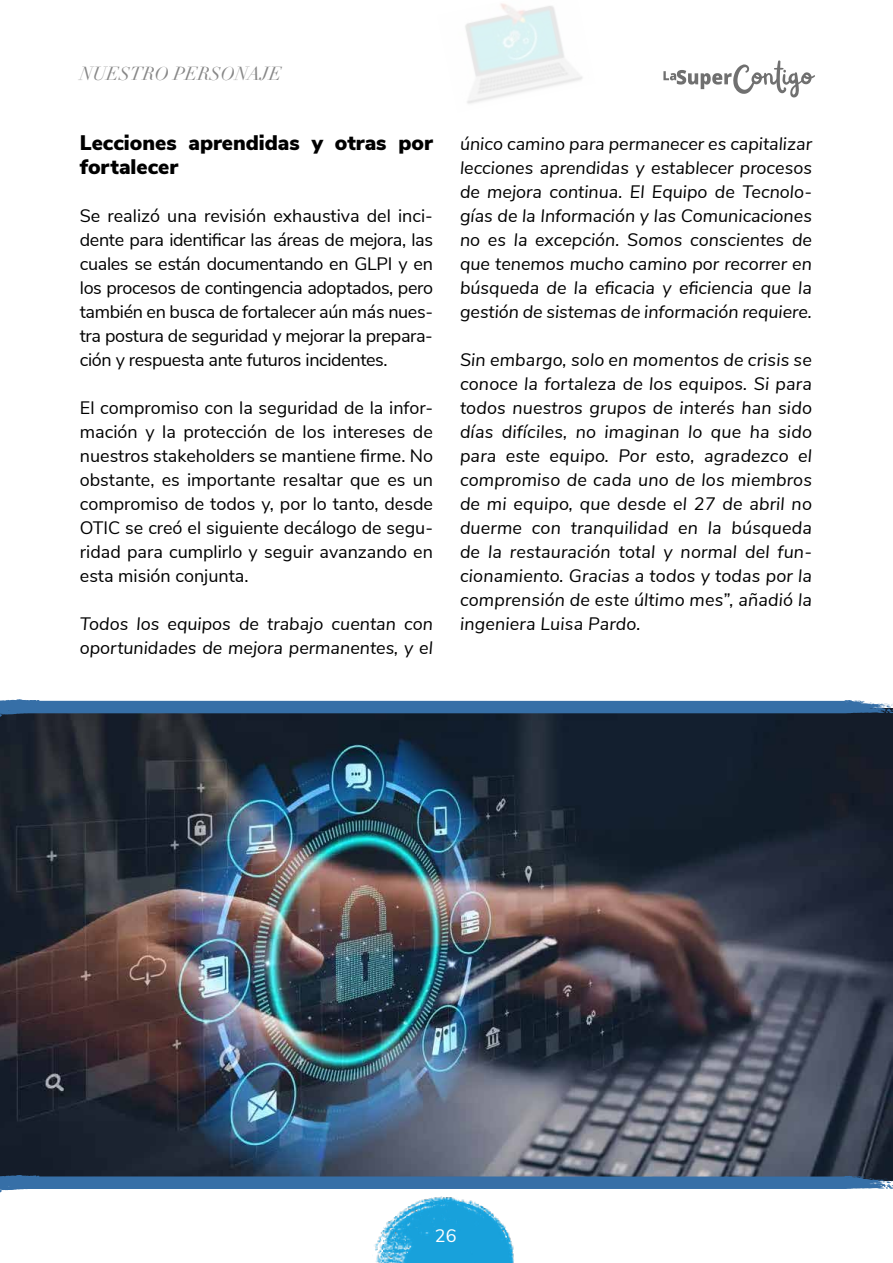
<style>
.page{position:relative;width:893px;height:1263px;background:#fff}
.page>*{position:absolute;margin:0;border:0;box-sizing:border-box;transform-origin:0 0}
.t1{font:900 21px/24px "Nunito Sans";color:#000}
.t2{font:italic 18.45px "Didot";color:#878787}
.t3{font:italic 18.45px "Didot";color:#595959}
.t4{font:italic 18px/24px "Nunito Sans";color:#000;text-align:justify}
.t5{font:18px/24px "Nunito Sans";letter-spacing:-.015em;color:#000;text-align:justify}
.t6{font:18px "Nunito Sans";color:#fff}
</style>
<div class="page">
<img style="left:374px;top:1196px;width:140px;height:67px">
<svg style="left:663px;top:60px;width:152px;height:38px"></svg>
<img style="left:0;top:717px;width:893px;height:458px">
<svg style="left:0;top:1175px;width:893px;height:17px"></svg>
<svg style="left:0;top:699px;width:893px;height:18px;background:#456e97"></svg>
<img style="left:465px;top:3px;width:118px;height:101px">
<p class="t3" style="left:155px;top:61px;width:159px">AS ACTIVIDADES</p>
<p class="t2" style="left:80px;top:62px;width:203px">NUESTRO PERSONAJE</p>
<p class="t1" style="left:80px;top:130px;width:355px">Lecciones aprendidas y otras por fortalecer</p>
<p class="t5" style="left:80px;top:203px;width:355px">Se realizó una revisión exhaustiva del inci&shy;dente para identificar las áreas de mejora, las cuales se están documentando en GLPI y en los procesos de contingencia adoptados, pero también en busca de fortalecer aún más nues&shy;tra postura de seguridad y mejorar la prepara&shy;ción y respuesta ante futuros incidentes.</p>
<p class="t5" style="left:80px;top:395px;width:355px">El compromiso con la seguridad de la infor&shy;mación y la protección de los intereses de nuestros stakeholders se mantiene firme. No obstante, es importante resaltar que es un compromiso de todos y, por lo tanto, desde OTIC se creó el siguiente decálogo de segu&shy;ridad para cumplirlo y seguir avanzando en esta misión conjunta.</p>
<p class="t4" style="left:80px;top:611px;width:355px">Todos los equipos de trabajo cuentan con oportunidades de mejora permanentes, y el</p>
<p class="t4" style="left:460px;top:131px;width:353px">único camino para permanecer es capitalizar lecciones aprendidas y establecer procesos de mejora continua. El Equipo de Tecnolo&shy;gías de la Información y las Comunicaciones no es la excepción. Somos conscientes de que tenemos mucho camino por recorrer en búsqueda de la eficacia y eficiencia que la gestión de sistemas de información requiere.</p>
<p class="t4" style="left:460px;top:347px;width:353px">Sin embargo, solo en momentos de crisis se conoce la fortaleza de los equipos. Si para todos nuestros grupos de interés han sido días difíciles, no imaginan lo que ha sido para este equipo. Por esto, agradezco el compromiso de cada uno de los miembros de mi equipo, que desde el 27 de abril no duerme con tranquilidad en la búsqueda de la restauración total y normal del fun&shy;cionamiento. Gracias a todos y todas por la comprensión de este último mes”, añadió la ingeniera Luisa Pardo.</p>
<p class="t6" style="left:435px;top:1222px;width:23px">26</p>
</div>
